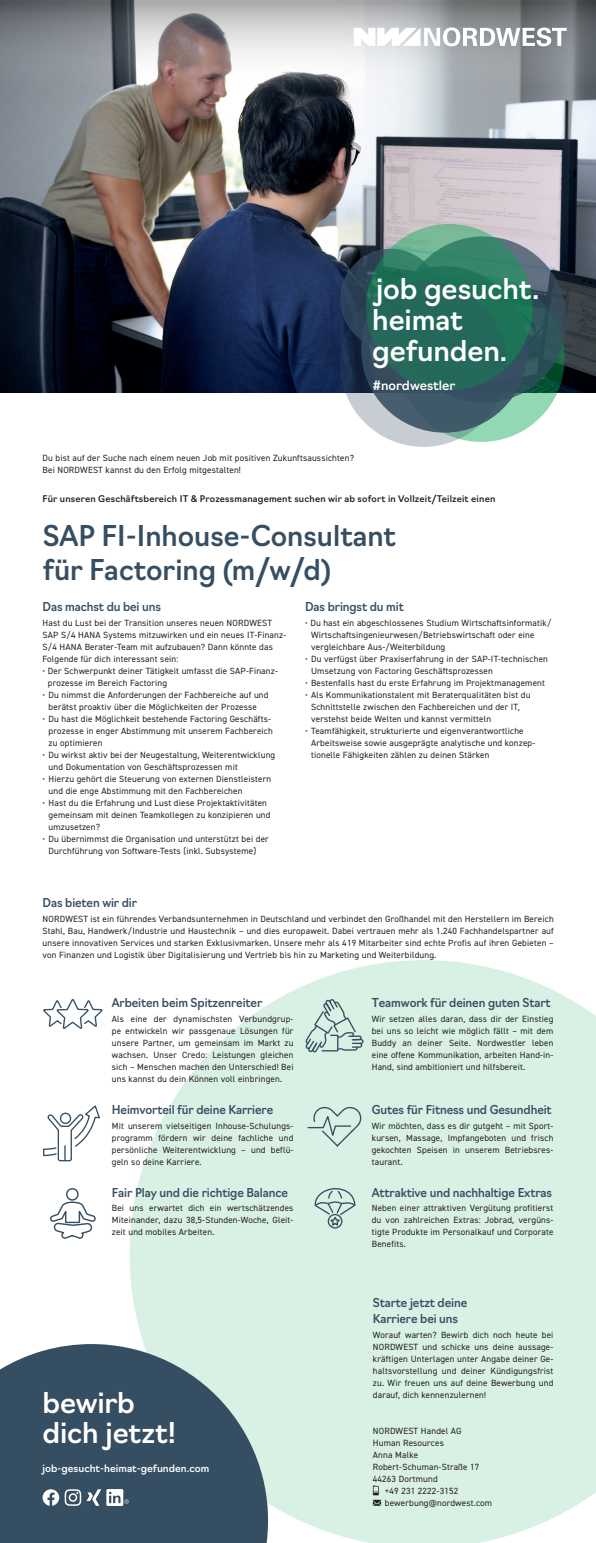
<style>
.page{position:relative;width:596px;height:1543px;background:#fff}
.page>*{position:absolute;margin:0;border:0;box-sizing:border-box;transform-origin:0 0}
.t1{font:500 28px/33.6px "Navigo";color:#364e62}
.t2{font:500 28px/31px "Navigo";letter-spacing:-.005em;color:#fff}
.t3{font:500 12.7px "Navigo";color:#fff}
.t4{font:500 12px/15.5px "Navigo";letter-spacing:-.01em;color:#364e62;scale:.95 1}
.t5{font:500 10px "Navigo";color:#fff}
.t6{font:9px/12px "DIN2014";letter-spacing:.02em;color:#231f20}
.t7{font:500 9px "Navigo";letter-spacing:.02em;color:#231f20}
</style>
<div class="page">
<img style="left:0;top:84px;width:595px;height:308px">
<svg style="left:340px;top:249px;width:100px;height:100px;background:#2c4156"></svg>
<svg style="left:398px;top:275px;width:166px;height:167px;background:#70b694"></svg>
<svg style="left:400px;top:236px;width:166px;height:167px;background:#3b5863"></svg>
<svg style="left:361px;top:266px;width:166px;height:166px"></svg>
<svg style="left:366px;top:224px;width:166px;height:166px;background:#348468"></svg>
<svg style="left:340px;top:280px;width:166px;height:167px;background:#3b6969"></svg>
<svg style="left:0;top:0;width:595px;height:84px;background:#a1a1a5"></svg>
<svg style="left:353px;top:27px;width:213px;height:19px"></svg>
<svg style="left:129px;top:960px;width:466px;height:582px;background:#ddf2e7"></svg>
<svg style="left:0;top:1343px;width:268px;height:199px;background:#4e6675"></svg>
<svg style="left:43px;top:1488px;width:16px;height:17px"></svg>
<svg style="left:65px;top:1488px;width:64px;height:17px"></svg>
<svg style="left:372px;top:1484px;width:9px;height:21px"></svg>
<svg style="left:43px;top:999px;width:60px;height:30px"></svg>
<svg style="left:43px;top:1105px;width:57px;height:56px"></svg>
<svg style="left:50px;top:1188px;width:46px;height:51px"></svg>
<svg style="left:305px;top:998px;width:59px;height:363px;background:#cfe7dc"></svg>
<h1 class="t2" style="left:372px;top:271px;width:168px">job gesucht. heimat gefunden.</h1>
<h2 class="t3" style="left:372px;top:376px;width:84px">#nordwestler</h2>
<p class="t6" style="left:43px;top:451px;width:313px">Du bist auf der Suche nach einem neuen Job mit positiven Zukunftsaussichten?<br>Bei NORDWEST kannst du den Erfolg mitgestalten!</p>
<p class="t7" style="left:43px;top:492px;width:454px">Für unseren Geschäftsbereich IT &amp; Prozessmanagement suchen wir ab sofort in Vollzeit/Teilzeit einen</p>
<h1 class="t1" style="left:43px;top:516px;width:354px">SAP FI-Inhouse-Consultant für Factoring (m/w/d)</h1>
<h3 class="t4" style="left:43px;top:598px;width:126px">Das machst du bei uns</h3>
<p class="t6" style="left:43px;top:617px;width:245px">Hast du Lust bei der Transition unseres neuen NORDWEST SAP S/4 HANA Systems mitzuwirken und ein neues IT-Finanz-S/4 HANA Berater-Team mit aufzubauen? Dann könnte das Folgende für dich interessant sein:</p>
<p class="t6" style="left:48px;top:665px;width:231px;text-indent:-5px">• Der Schwerpunkt deiner Tätigkeit umfasst die SAP-Finanz&shy;prozesse im Bereich Factoring</p>
<p class="t6" style="left:49px;top:689px;width:221px;text-indent:-6px">• Du nimmst die Anforderungen der Fachbereiche auf und berätst proaktiv über die Möglichkeiten der Prozesse</p>
<p class="t6" style="left:49px;top:713px;width:226px;text-indent:-6px">• Du hast die Möglichkeit bestehende Factoring Geschäfts&shy;prozesse in enger Abstimmung mit unserem Fachbereich zu optimieren</p>
<p class="t6" style="left:49px;top:748px;width:228px;text-indent:-6px">• Du wirkst aktiv bei der Neugestaltung, Weiterentwicklung und Dokumentation von Geschäftsprozessen mit</p>
<p class="t6" style="left:49px;top:772px;width:224px;text-indent:-6px">• Hierzu gehört die Steuerung von externen Dienstleistern und die enge Abstimmung mit den Fachbereichen</p>
<p class="t6" style="left:49px;top:796px;width:223px;text-indent:-6px">• Hast du die Erfahrung und Lust diese Projektaktivitäten gemeinsam mit deinen Teamkollegen zu konzipieren und umzusetzen?</p>
<p class="t6" style="left:49px;top:832px;width:221px;text-indent:-6px">• Du übernimmst die Organisation und unterstützt bei der<br>Durchführung von Software-Tests (inkl. Subsysteme)</p>
<h3 class="t4" style="left:305px;top:598px;width:105px">Das bringst du mit</h3>
<p class="t6" style="left:311px;top:617px;width:242px;text-indent:-6px">• Du hast ein abgeschlossenes Studium Wirtschaftsinformatik/<br>Wirtschaftsingenieurwesen/Betriebswirtschaft oder eine vergleichbare Aus-/Weiterbildung</p>
<p class="t6" style="left:311px;top:653px;width:238px;text-indent:-6px">• Du verfügst über Praxiserfahrung in der SAP-IT-technischen<br>Umsetzung von Factoring Geschäftsprozessen</p>
<p class="t6" style="left:305px;top:677px;width:241px">• Bestenfalls hast du erste Erfahrung im Projektmanagement</p>
<p class="t6" style="left:311px;top:689px;width:221px;text-indent:-6px">• Als Kommunikationstalent mit Beraterqualitäten bist du<br>Schnittstelle zwischen den Fachbereichen und der IT, verstehst beide Welten und kannst vermitteln</p>
<p class="t6" style="left:311px;top:725px;width:225px;text-indent:-6px">• Teamfähigkeit, strukturierte und eigenverantwortliche<br>Arbeitsweise sowie ausgeprägte analytische und konzep&shy;tionelle Fähigkeiten zählen zu deinen Stärken</p>
<h3 class="t4" style="left:43px;top:894px;width:101px">Das bieten wir dir</h3>
<p class="t6" style="left:43px;top:912px;width:512px;text-align:justify">NORDWEST ist ein führendes Verbandsunternehmen in Deutschland und verbindet den Großhandel mit den Herstellern im Bereich Stahl, Bau, Handwerk/Industrie und Haustechnik – und dies europaweit. Dabei vertrauen mehr als 1.240 Fachhandelspartner auf unsere innovativen Services und starken Exklusivmarken. Unsere mehr als 419 Mitarbeiter sind echte Profis auf ihren Gebieten – von Finanzen und Logistik über Digitalisierung und Vertrieb bis hin zu Marketing und Weiterbildung.</p>
<h3 class="t4" style="left:112px;top:994px;width:160px">Arbeiten beim Spitzenreiter</h3>
<p class="t6" style="left:112px;top:1012px;width:183px;text-align:justify">Als eine der dynamischsten Verbundgrup&shy;pe entwickeln wir passgenaue Lösungen für unsere Partner, um gemeinsam im Markt zu wachsen. Unser Credo: Leistungen gleichen sich – Menschen machen den Unterschied! Bei uns kannst du dein Können voll einbringen.</p>
<h3 class="t4" style="left:112px;top:1100px;width:171px">Heimvorteil für deine Karriere</h3>
<p class="t6" style="left:112px;top:1119px;width:183px;text-align:justify">Mit unserem vielseitigen Inhouse-Schulungs&shy;programm fördern wir deine fachliche und persönliche Weiterentwicklung – und beflü&shy;geln so deine Karriere.</p>
<h3 class="t4" style="left:112px;top:1183px;width:187px">Fair Play und die richtige Balance</h3>
<p class="t6" style="left:112px;top:1201px;width:183px;text-align:justify">Bei uns erwartet dich ein wertschätzendes Miteinander, dazu 38,5-Stunden-Woche, Gleit&shy;zeit und mobiles Arbeiten.</p>
<h1 class="t2" style="left:43px;top:1385px;width:135px;line-height:30px">bewirb dich jetzt!</h1>
<p class="t5" style="left:43px;top:1459px;width:168px">job-gesucht-heimat-gefunden.com</p>
<h3 class="t4" style="left:371px;top:994px;width:190px">Teamwork für deinen guten Start</h3>
<p class="t6" style="left:371px;top:1012px;width:183px;text-align:justify">Wir setzen alles daran, dass dir der Einstieg bei uns so leicht wie möglich fällt – mit dem Buddy an deiner Seite. Nordwestler leben eine offene Kommunikation, arbeiten Hand-in-Hand, sind ambitioniert und hilfsbereit.</p>
<h3 class="t4" style="left:371px;top:1100px;width:191px">Gutes für Fitness und Gesundheit</h3>
<p class="t6" style="left:371px;top:1119px;width:183px;text-align:justify">Wir möchten, dass es dir gutgeht – mit Sport&shy;kursen, Massage, Impfangeboten und frisch gekochten Speisen in unserem Betriebsres&shy;taurant.</p>
<h3 class="t4" style="left:371px;top:1183px;width:191px">Attraktive und nachhaltige Extras</h3>
<p class="t6" style="left:371px;top:1201px;width:183px;text-align:justify">Neben einer attraktiven Vergütung profitierst du von zahlreichen Extras: Jobrad, vergüns&shy;tigte Produkte im Personalkauf und Corporate Benefits.</p>
<h3 class="t4" style="left:372px;top:1293px;width:101px">Starte jetzt deine<br>Karriere bei uns</h3>
<p class="t6" style="left:372px;top:1328px;width:182px;text-align:justify">Worauf warten? Bewirb dich noch heute bei NORDWEST und schicke uns deine aussage&shy;kräftigen Unterlagen unter Angabe deiner Ge&shy;haltsvorstellung und deiner Kündigungsfrist zu. Wir freuen uns auf deine Bewerbung und darauf, dich kennenzulernen!</p>
<p class="t6" style="left:372px;top:1424px;width:90px">NORDWEST Handel AG</p>
<p class="t6" style="left:372px;top:1436px;width:72px">Human Resources</p>
<p class="t6" style="left:372px;top:1448px;width:47px">Anna Malke</p>
<p class="t6" style="left:372px;top:1460px;width:108px">Robert-Schuman-Straße 17</p>
<p class="t6" style="left:372px;top:1472px;width:66px">44263 Dortmund</p>
<p class="t6" style="left:384px;top:1484px;width:75px">+49 231 2222-3152</p>
<p class="t6" style="left:384px;top:1496px;width:109px">bewerbung@nordwest.com</p>
</div>
